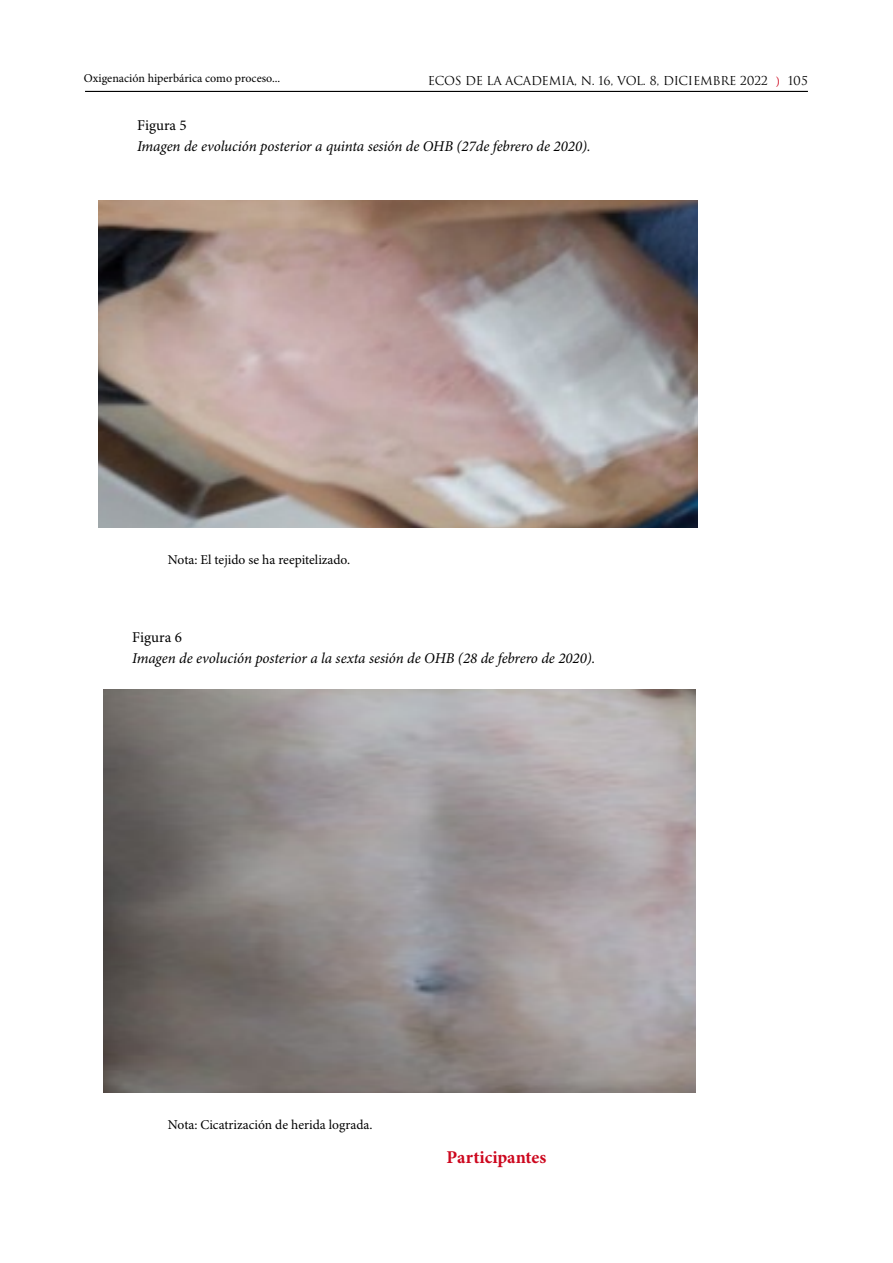
<style>
.page{position:relative;width:893px;height:1263px;background:#fff}
.page>*{position:absolute;margin:0;border:0;box-sizing:border-box;transform-origin:0 0}
.t1{font:700 18px "Minion Pro";color:#cd071e}
.t2{font:italic 15px "Minion Pro";letter-spacing:-.005em;color:#000}
.t3{font:15px "Minion Pro";color:#000}
.t4{font:13.5px "Minion Pro";letter-spacing:-.015em;color:#000}
.t5{font:12px "Trajan";letter-spacing:-.02em;color:#000}
.t6{font:12px "Minion Pro";color:#000}
.s1{font-family:"Minion Pro";color:#cd071e}
</style>
<div class="page">
<hr style="left:85px;top:91px;width:723px;height:1px;background:#000">
<img style="left:98px;top:201px;width:599px;height:326px">
<img style="left:103px;top:689px;width:592px;height:403px">
<p class="t6" style="left:84px;top:71px;width:198px">Oxigenación hiperbárica como proceso...</p>
<p class="t5" style="left:428px;top:73px;width:382px">ECOS DE LA ACADEMIA, N. 16, VOL. 8, DICIEMBRE 2022 <span class="s1">)</span> 105</p>
<p class="t3" style="left:137px;top:116px;width:51px">Figura 5</p>
<p class="t2" style="left:137px;top:137px;width:455px">Imagen de evolución posterior a quinta sesión de OHB (27de febrero de 2020).</p>
<p class="t4" style="left:168px;top:552px;width:184px">Nota: El tejido se ha reepitelizado.</p>
<p class="t3" style="left:132px;top:629px;width:51px">Figura 6</p>
<p class="t2" style="left:132px;top:650px;width:465px">Imagen de evolución posterior a la sexta sesión de OHB (28 de febrero de 2020).</p>
<p class="t4" style="left:168px;top:1116px;width:206px">Nota: Cicatrización de herida lograda.</p>
<p class="t1" style="left:446px;top:1146px;width:101px">Participantes</p>
</div>
